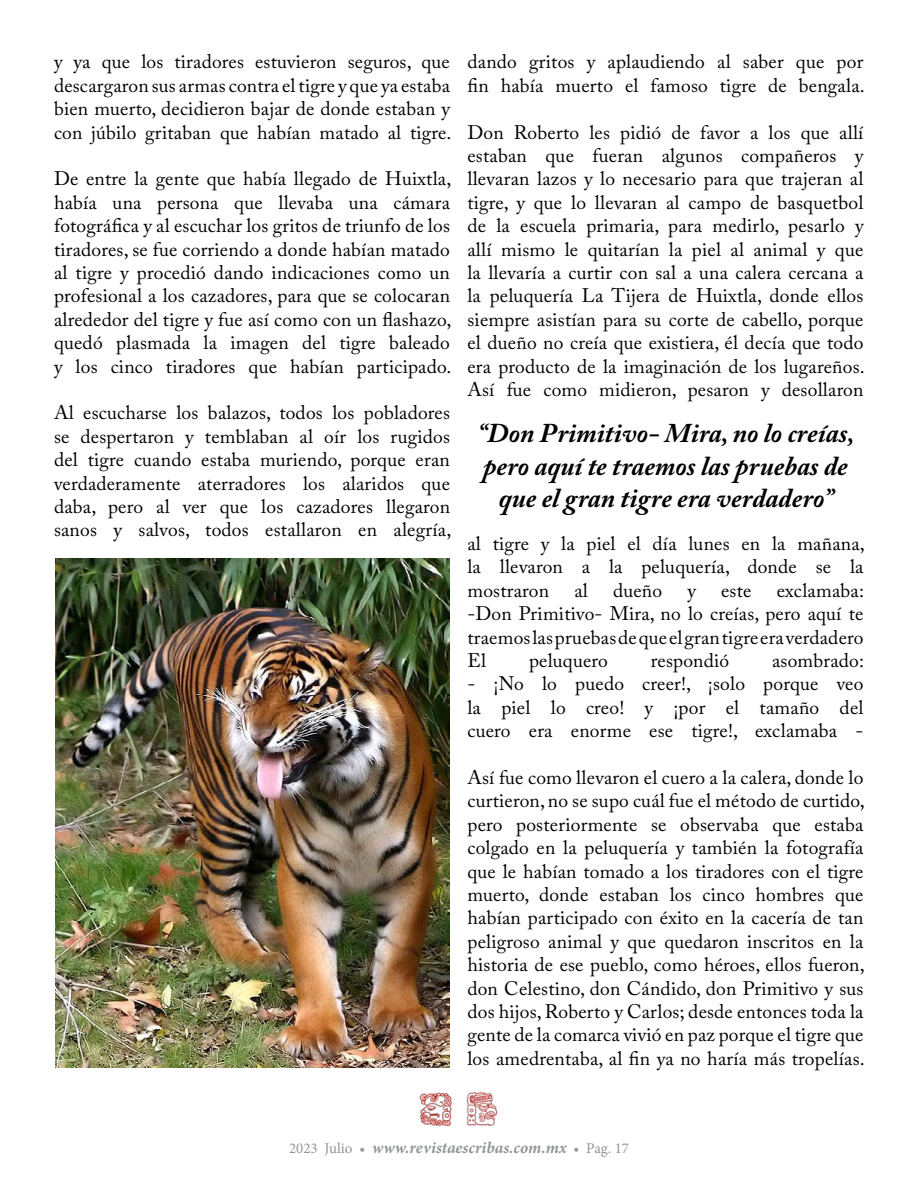
<style>
.page{position:relative;width:918px;height:1188px;background:#fff}
.page>*{position:absolute;margin:0;border:0;box-sizing:border-box;transform-origin:0 0}
.t1{font:italic 700 27px/32.4px "Adobe Caslon Pro";color:#000;text-align:center}
.t2{font:19.5px/23.4px "Adobe Caslon Pro";letter-spacing:.01em;color:#000;text-align:justify}
.t3{font:italic 700 16.5px "Minion Pro";letter-spacing:.005em;color:#939598}
.s1{font-weight:400;font-style:normal;font-size:15px}
</style>
<div class="page">
<img style="left:55px;top:558px;width:395px;height:509px">
<img style="left:419px;top:1091px;width:79px;height:36px">
<p class="t2" style="left:54px;top:50px;width:399px">y ya que los tiradores estuvieron seguros, que descargaron sus armas contra el tigre y que ya estaba bien muerto, decidieron bajar de donde estaban y con júbilo gritaban que habían matado al tigre.</p>
<p class="t2" style="left:54px;top:167px;width:399px">De entre la gente que había llegado de Huixtla, había una persona que llevaba una cámara fotográfica y al escuchar los gritos de triunfo de los tiradores, se fue corriendo a donde habían matado al tigre y procedió dando indicaciones como un profesional a los cazadores, para que se colocaran alrededor del tigre y fue así como con un flashazo, quedó plasmada la imagen del tigre baleado y los cinco tiradores que habían participado.</p>
<p class="t2" style="left:54px;top:401px;width:399px">Al escucharse los balazos, todos los pobladores se despertaron y temblaban al oír los rugidos del tigre cuando estaba muriendo, porque eran verdaderamente aterradores los alaridos que daba, pero al ver que los cazadores llegaron sanos y salvos, todos estallaron en alegría,</p>
<p class="t2" style="left:467px;top:50px;width:399px">dando gritos y aplaudiendo al saber que por fin había muerto el famoso tigre de bengala.</p>
<p class="t2" style="left:467px;top:120px;width:399px">Don Roberto les pidió de favor a los que allí estaban que fueran algunos compañeros y llevaran lazos y lo necesario para que trajeran al tigre, y que lo llevaran al campo de basquetbol de la escuela primaria, para medirlo, pesarlo y allí mismo le quitarían la piel al animal y que la llevaría a curtir con sal a una calera cercana a la peluquería La Tijera de Huixtla, donde ellos siempre asistían para su corte de cabello, porque el dueño no creía que existiera, él decía que todo era producto de la imaginación de los lugareños.<br>Así fue como midieron, pesaron y desollaron</p>
<h1 class="t1" style="left:478px;top:417px;width:378px">“Don Primitivo- Mira, no lo creías, pero aquí te traemos las pruebas de que el gran tigre era verdadero”</h1>
<p class="t2" style="left:467px;top:532px;width:399px">al tigre y la piel el día lunes en la mañana, la llevaron a la peluquería, donde se la mostraron</p>
<p class="t2" style="left:467px;top:578px;width:398px;text-indent:309px">exclamaba: -Don Primitivo- Mira, no lo creías, pero aquí te traemos las pruebas de que el gran tigre era verdadero El</p>
<p class="t2" style="left:574px;top:578px;width:15px">al</p>
<p class="t2" style="left:613px;top:578px;width:51px">dueño</p>
<p class="t2" style="left:687px;top:578px;width:10px">y</p>
<p class="t2" style="left:721px;top:578px;width:32px">este</p>
<p class="t2" style="left:529px;top:649px;width:80px">peluquero</p>
<p class="t2" style="left:651px;top:649px;width:80px">respondió</p>
<p class="t2" style="left:772px;top:649px;width:93px">asombrado:</p>
<p class="t2" style="left:467px;top:672px;width:398px">- ¡No lo puedo creer!, ¡solo porque veo la piel lo creo! y ¡por el tamaño del cuero era enorme ese tigre!, exclamaba -</p>
<p class="t2" style="left:467px;top:766px;width:399px">Así fue como llevaron el cuero a la calera, donde lo curtieron, no se supo cuál fue el método de curtido, pero posteriormente se observaba que estaba colgado en la peluquería y también la fotografía que le habían tomado a los tiradores con el tigre muerto, donde estaban los cinco hombres que habían participado con éxito en la cacería de tan peligroso animal y que quedaron inscritos en la historia de ese pueblo, como héroes, ellos fueron, don Celestino, don Cándido, don Primitivo y sus dos hijos, Roberto y Carlos; desde entonces toda la gente de la comarca vivió en paz porque el tigre que los amedrentaba, al fin ya no haría más tropelías.</p>
<p class="t3" style="left:289px;top:1136px;width:342px"><span class="s1">2023 Julio •</span> www.revistaescribas.com.mx <span class="s1">• Pag. 17</span></p>
</div>
